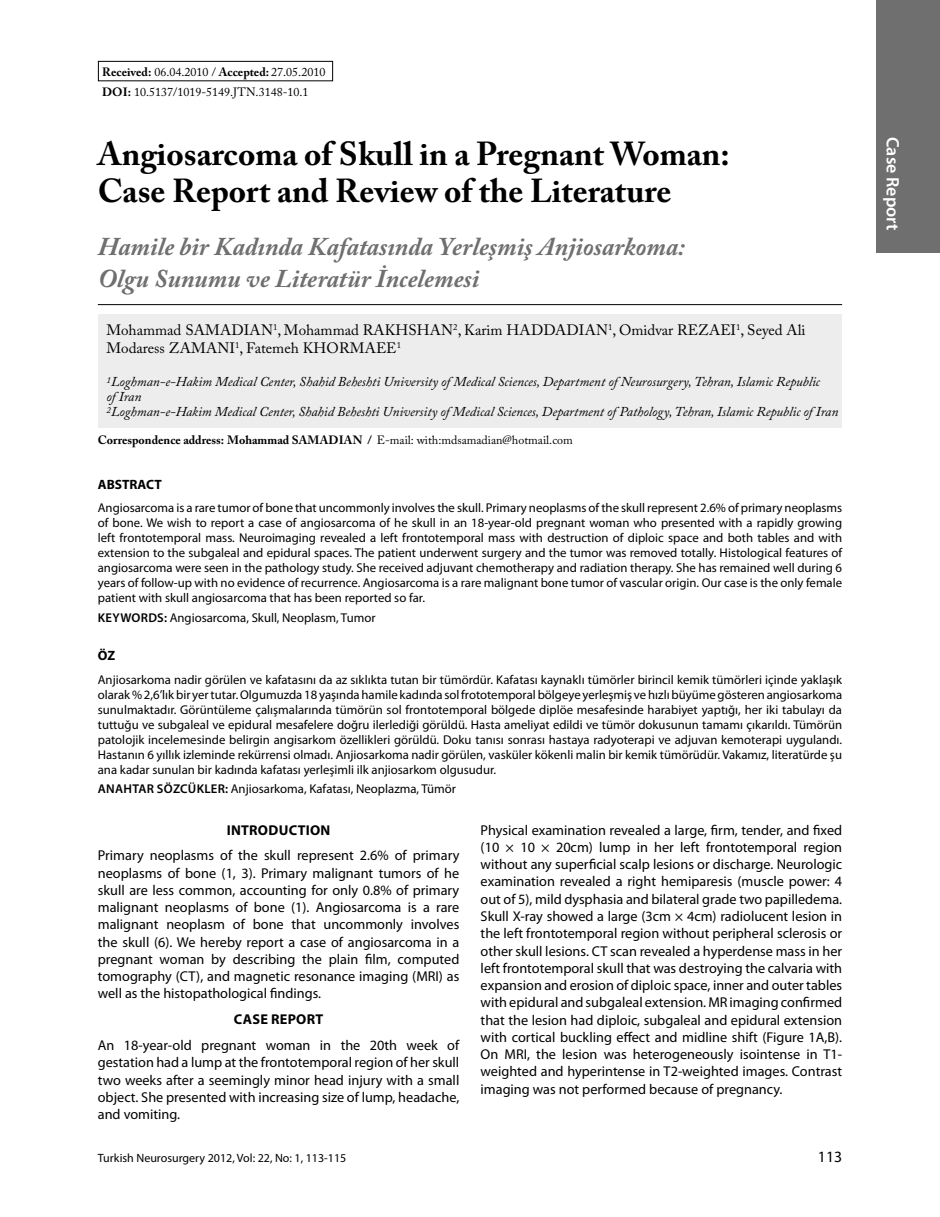
<style>
.page{position:relative;width:940px;height:1217px;background:#fff}
.page>*{position:absolute;margin:0;border:0;box-sizing:border-box;transform-origin:0 0}
.t1{font:700 33px/37.5px "Adobe Caslon Pro";color:#000}
.t2{font:italic 700 25.5px/31.5px "Adobe Caslon Pro";color:#706f6f}
.t3{font:600 18px "Myriad Pro";color:#fff}
.t4{font:15.75px "Myriad Pro";color:#000}
.t5{font:15px "Adobe Caslon Pro";color:#000}
.t6{font:14.25px/17.2px "Myriad Pro";color:#000;text-align:justify}
.t7{font:700 14.25px "Myriad Pro";color:#000}
.t8{font:italic 13.5px/15px "Adobe Caslon Pro";color:#000}
.t9{font:700 13.5px "Myriad Pro";color:#000}
.t10{font:12.75px/15px "Myriad Pro";color:#000;text-align:justify}
.t11{font:12px "Adobe Caslon Pro";color:#000}
.t12{font:12px "Myriad Pro";color:#000}
.t13{font:700 12px "Adobe Caslon Pro";color:#000}
.t14{font:8.7px "Adobe Caslon Pro";color:#000}
.s1{font-weight:700}
.s2{font-weight:600}
</style>
<div class="page">
<div style="left:876px;top:0;width:64px;height:252px;background:#706f6f"></div>
<div style="left:98px;top:61px;width:235px;height:20px;border:1px solid #000"></div>
<div style="left:98px;top:314px;width:744px;height:113px;background:#ededed"></div>
<hr style="left:98px;top:304px;width:744px;height:1px;background:#000">
<p class="t11" style="left:102px;top:64px;width:225px"><span class="s1">Received:</span> 06.04.2010 / <span class="s1">Accepted:</span> 27.05.2010</p>
<p class="t11" style="left:102px;top:84px;width:208px"><span class="s1">DOI:</span> 10.5137/1019-5149.JTN.3148-10.1</p>
<h1 class="t1" style="left:98px;top:134px;width:633px">Angiosarcoma of Skull in a Pregnant Woman:<br>Case Report and Review of the Literature</h1>
<h2 class="t2" style="left:98px;top:230px;width:588px">Hamile bir Kadında Kafatasında Yerleşmiş Anjiosarkoma:<br>Olgu Sunumu ve Literatür İncelemesi</h2>
<p class="t5" style="left:106px;top:320px;width:269px">Mohammad SamadIan <sup>1</sup>, Mohammad Rakhshan</p>
<p class="t5" style="left:453px;top:320px;width:236px"><sup>2</sup>, Karim HaddadIan <sup>1</sup>, Omidvar Rezae</p>
<p class="t5" style="left:730px;top:320px;width:76px">I<sup>1</sup>, Seyed Ali</p>
<p class="t5" style="left:106px;top:338px;width:270px">Modaress ZamanI<sup>1</sup>, Fatemeh Kho rmaee</p>
<p class="t14" style="left:397px;top:339px;width:6px">1</p>
<p class="t8" style="left:106px;top:373px;width:733px"><sup>1</sup>Loghman-e-Hakim Medical Center, Shahid Beheshti University of Medical Sciences, Department of Neurosurgery, Tehran, Islamic Republic<br>of Iran<br><sup>2</sup>Loghman-e-Hakim Medical Center, Shahid Beheshti University of Medical Sciences, Department of Pathology, Tehran, Islamic Republic of Iran</p>
<p class="t13" style="left:98px;top:432px;width:212px">Correspondence address: Mohammad Samad</p>
<p class="t11" style="left:339px;top:432px;width:235px"><span class="s1">Ian /</span> E-mail: with:mdsamadian@hotmail.com</p>
<p class="t9" style="left:98px;top:475px;width:65px">ABSTRACT</p>
<p class="t10" style="left:98px;top:500px;width:746px">Angiosarcoma is a rare tumor of bone that uncommonly involves the skull. Primary neoplasms of the skull represent 2.6% of primary neoplasms of bone. We wish to report a case of angiosarcoma of he skull in an 18-year-old pregnant woman who presented with a rapidly growing left frontotemporal mass. Neuroimaging revealed a left frontotemporal mass with destruction of diploic space and both tables and with extension to the subgaleal and epidural spaces. The patient underwent surgery and the tumor was removed totally. Histological features of angiosarcoma were seen in the pathology study. She received adjuvant chemotherapy and radiation therapy. She has remained well during 6 years of follow-up with no evidence of recurrence. Angiosarcoma is a rare malignant bone tumor of vascular origin. Our case is the only female patient with skull angiosarcoma that has been reported so far.</p>
<p class="t10" style="left:98px;top:609px;width:279px"><span class="s2">KEYWORDS:</span> Angiosarcoma, Skull, Neoplasm, Tumor</p>
<p class="t9" style="left:98px;top:646px;width:19px">ÖZ</p>
<p class="t10" style="left:98px;top:671px;width:746px">Anjiosarkoma nadir görülen ve kafatasını da az sıklıkta tutan bir tümördür. Kafatası kaynaklı tümörler birincil kemik tümörleri içinde yaklaşık olarak % 2,6’lık bir yer tutar. Olgumuzda 18 yaşında hamile kadında sol frototemporal bölgeye yerleşmiş ve hızlı büyüme gösteren angiosarkoma sunulmaktadır. Görüntüleme çalışmalarında tümörün sol frontotemporal bölgede diplöe mesafesinde harabiyet yaptığı, her iki tabulayı da tuttuğu ve subgaleal ve epidural mesafelere doğru ilerlediği görüldü. Hasta ameliyat edildi ve tümör dokusunun tamamı çıkarıldı. Tümörün patolojik incelemesinde belirgin angisarkom özellikleri görüldü. Doku tanısı sonrası hastaya radyoterapi ve adjuvan kemoterapi uygulandı.<br>Hastanın 6 yıllık izleminde rekürrensi olmadı. Anjiosarkoma nadir görülen, vasküler kökenli malin bir kemik tümörüdür. Vakamız, literatürde şu ana kadar sunulan bir kadında kafatası yerleşimli ilk anjiosarkom olgusudur.</p>
<p class="t10" style="left:98px;top:780px;width:359px"><span class="s2">ANAHTAR SÖZCÜKLER:</span> Anjiosarkoma, Kafatası, Neoplazma, Tümör</p>
<p class="t7" style="left:227px;top:820px;width:15px">INTRODUCTION</p>
<p class="t6" style="left:98px;top:846px;width:363px">Primary neoplasms of the skull represent 2.6% of primary neoplasms of bone (1, 3). Primary malignant tumors of he skull are less common, accounting for only 0.8% of primary malignant neoplasms of bone (1). Angiosarcoma is a rare malignant neoplasm of bone that uncommonly involves the skull (6). We hereby report a case of angiosarcoma in a pregnant woman by describing the plain film, computed tomography (CT), and magnetic resonance imaging (MRI) as well as the histopathological findings.</p>
<p class="t7" style="left:234px;top:1009px;width:19px">CASE</p>
<p class="t7" style="left:271px;top:1009px;width:10px">REPORT</p>
<p class="t6" style="left:98px;top:1036px;width:363px">An 18-year-old pregnant woman in the 20th week of gestation had a lump at the frontotemporal region of her skull two weeks after a seemingly minor head injury with a small object. She presented with increasing size of lump, headache, and vomiting.</p>
<p class="t6" style="left:480px;top:820px;width:363px">Physical examination revealed a large, firm, tender, and fixed (10 × 10 × 20cm) lump in her left frontotemporal region without any superficial scalp lesions or discharge. Neurologic examination revealed a right hemiparesis (muscle power: 4 out of 5), mild dysphasia and bilateral grade two papilledema.<br>Skull X-ray showed a large (3cm × 4cm) radiolucent lesion in the left frontotemporal region without peripheral sclerosis or other skull lesions. CT scan revealed a hyperdense mass in her left frontotemporal skull that was destroying the calvaria with expansion and erosion of diploic space, inner and outer tables with epidural and subgaleal extension. MR imaging confirmed that the lesion had diploic, subgaleal and epidural extension with cortical buckling effect and midline shift (Figure 1A,B).<br>On MRI, the lesion was heterogeneously isointense in T1- weighted and hyperintense in T2-weighted images. Contrast imaging was not performed because of pregnancy.</p>
<p class="t12" style="left:98px;top:1149px;width:250px">Turkish Neurosurgery 2012, Vol: 22, No: 1, 113-115</p>
<p class="t4" style="left:818px;top:1146px;width:26px">113</p>
<h3 class="t3" style="left:904px;top:137px;width:95px;rotate:90deg">CASE REPORT</h3>
</div>
